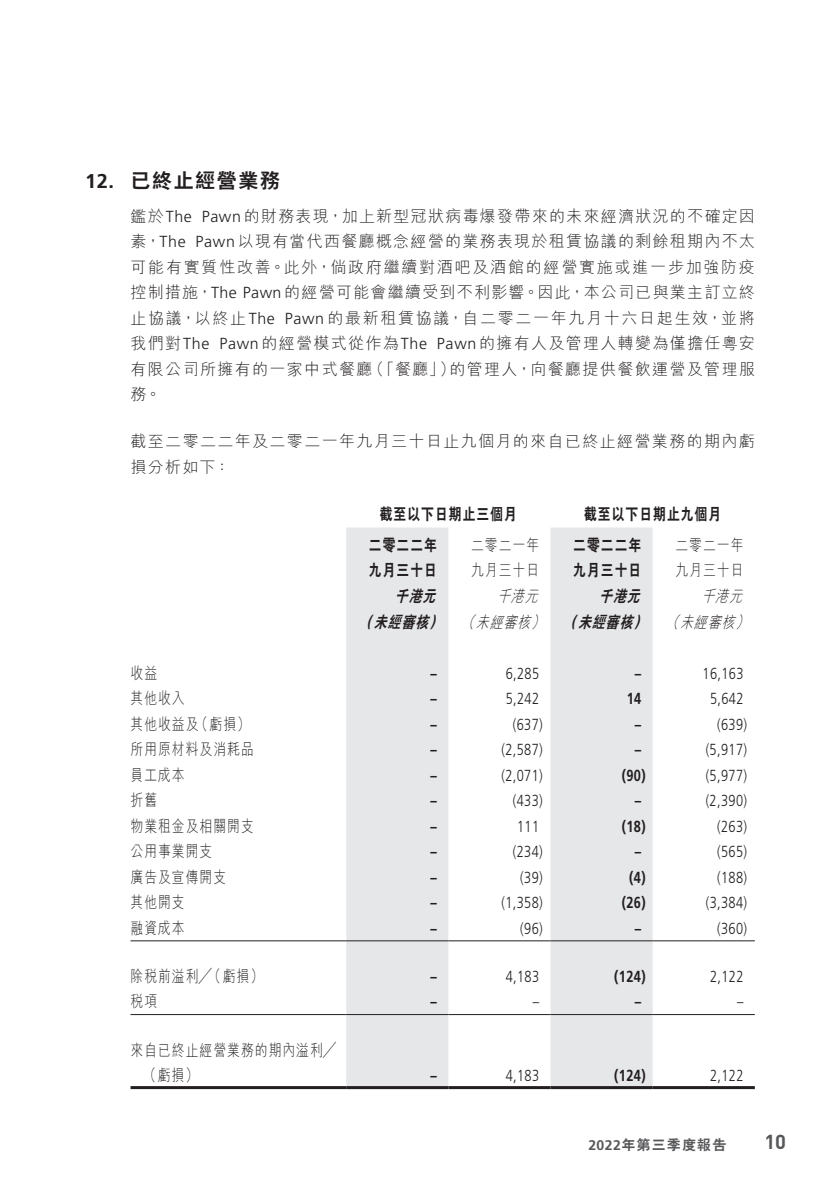
<style>
.page{position:relative;width:840px;height:1191px;background:#fff}
.page>*{position:absolute;margin:0;border:0;box-sizing:border-box;transform-origin:0 0}
.t1{font:800 20px "C Hei 2 HK";letter-spacing:.08em;color:#231f20}
.t2{font:700 20px "DIN";color:#57585a}
.t3{font:300 16px/25.6px "M Hei HK";letter-spacing:.08em;color:#231f20;text-align:justify}
.t4{font:300 16px "Frutiger LT Std";letter-spacing:.03em;color:#231f20;scale:.8 1}
.t5{font:300 16px/25.6px "M Hei HK";letter-spacing:.08em;color:#231f20;scale:.8 1}
.t6{font:700 16px "Frutiger LT Std";letter-spacing:.03em;color:#231f20;scale:.8 1}
.t7{font:800 16px/25.6px "C Hei 2 HK";letter-spacing:.08em;color:#231f20;scale:.8 1}
.t8{font:italic 800 16px "C Hei 2 HK";color:#231f20;scale:.8 1}
.t9{font:italic 300 16px "M Hei HK";color:#231f20;scale:.8 1}
.t10{font:800 14px "C Hei 2 HK";letter-spacing:.085em;color:#57585a}
.s1{font-family:"Frutiger LT Std";font-weight:700}
.s2{font-family:"Frutiger LT Std"}
.s3{font-family:"M Hei HK";font-weight:300}
</style>
<div class="page">
<svg style="left:346px;top:527px;width:306px;height:559px;fill:#e6e7e9"></svg>
<hr style="left:130px;top:940px;width:216px;height:1px;background:#231f20">
<hr style="left:346px;top:940px;width:102px;height:1px;background:#231f20">
<hr style="left:448px;top:940px;width:102px;height:1px;background:#231f20">
<hr style="left:550px;top:940px;width:102px;height:1px;background:#231f20">
<hr style="left:652px;top:940px;width:102px;height:1px;background:#231f20">
<hr style="left:130px;top:1014px;width:216px;height:1px;background:#231f20">
<hr style="left:346px;top:1014px;width:102px;height:1px;background:#231f20">
<hr style="left:448px;top:1014px;width:102px;height:1px;background:#231f20">
<hr style="left:550px;top:1014px;width:102px;height:1px;background:#231f20">
<hr style="left:652px;top:1014px;width:102px;height:1px;background:#231f20">
<hr style="left:130px;top:1086px;width:216px;height:3px;background:#231f20">
<hr style="left:346px;top:1086px;width:102px;height:3px;background:#231f20">
<hr style="left:448px;top:1086px;width:102px;height:3px;background:#231f20">
<hr style="left:550px;top:1086px;width:102px;height:3px;background:#231f20">
<hr style="left:652px;top:1086px;width:102px;height:3px;background:#231f20">
<p class="t1" style="left:85px;top:170px;width:196px"><span class="s1">12.</span> 已終止經營業務</p>
<p class="t3" style="left:130px;top:203px;width:625px">鑑於<span class="s2">The Pawn</span>的財務表現，加上新型冠狀病毒爆發帶來的未來經濟狀況的不確定因素，<span class="s2">The Pawn</span>以現有當代西餐廳概念經營的業務表現於租賃協議的剩餘租期內不太可能有實質性改善。此外，倘政府繼續對酒吧及酒館的經營實施或進一步加強防疫控制措施，<span class="s2">The Pawn</span>的經營可能會繼續受到不利影響。因此，本公司已與業主訂立終止協議，以終止<span class="s2">The Pawn</span>的最新租賃協議，自二零二一年九月十六日起生效，並將我們對<span class="s2">The Pawn</span>的經營模式從作為<span class="s2">The Pawn</span>的擁有人及管理人轉變為僅擔任粵安有限公司所擁有的一家中式餐廳（「餐廳」）的管理人，向餐廳提供餐飲運營及管理服務。</p>
<p class="t3" style="left:130px;top:428px;width:625px">截至二零二二年及二零二一年九月三十日止九個月的來自已終止經營業務的期內虧損分析如下：</p>
<p class="t7" style="left:379px;top:501px;width:173px">截至以下日期止三個月</p>
<p class="t7" style="left:583px;top:501px;width:173px">截至以下日期止九個月</p>
<p class="t7" style="left:369px;top:532px;width:86px">二零二二年九月三十日</p>
<p class="t5" style="left:471px;top:532px;width:86px">二零二一年九月三十日</p>
<p class="t7" style="left:573px;top:532px;width:86px">二零二二年九月三十日</p>
<p class="t5" style="left:675px;top:532px;width:86px">二零二一年九月三十日</p>
<p class="t8" style="left:395px;top:588px;width:57px">千港元</p>
<p class="t9" style="left:497px;top:588px;width:57px">千港元</p>
<p class="t8" style="left:599px;top:588px;width:57px">千港元</p>
<p class="t9" style="left:701px;top:588px;width:57px">千港元</p>
<p class="t8" style="left:359px;top:613px;width:493px">（未經審核） <span class="s3">（未經審核）</span> （未經審核） <span class="s3">（未經審核）</span></p>
<p class="t5" style="left:130px;top:659px;width:35px">收益</p>
<p class="t6" style="left:430px;top:663px;width:10px">–</p>
<p class="t4" style="left:505px;top:664px;width:43px">6,285</p>
<p class="t6" style="left:634px;top:663px;width:10px">–</p>
<p class="t4" style="left:702px;top:664px;width:53px">16,163</p>
<p class="t5" style="left:130px;top:685px;width:69px">其他收入</p>
<p class="t6" style="left:430px;top:689px;width:9px">–</p>
<p class="t4" style="left:505px;top:689px;width:43px">5,242</p>
<p class="t6" style="left:626px;top:689px;width:20px">14</p>
<p class="t4" style="left:709px;top:689px;width:43px">5,642</p>
<p class="t5" style="left:130px;top:710px;width:151px">其他收益及（虧損）</p>
<p class="t6" style="left:430px;top:714px;width:9px">–</p>
<p class="t4" style="left:512px;top:715px;width:39px">(637)</p>
<p class="t6" style="left:634px;top:714px;width:10px">–</p>
<p class="t4" style="left:716px;top:715px;width:39px">(639)</p>
<p class="t5" style="left:130px;top:736px;width:155px">所用原材料及消耗品</p>
<p class="t6" style="left:430px;top:740px;width:9px">–</p>
<p class="t4" style="left:501px;top:740px;width:53px">(2,587)</p>
<p class="t6" style="left:634px;top:740px;width:10px">–</p>
<p class="t4" style="left:705px;top:740px;width:53px">(5,917)</p>
<p class="t5" style="left:130px;top:761px;width:69px">員工成本</p>
<p class="t6" style="left:430px;top:765px;width:9px">–</p>
<p class="t4" style="left:501px;top:766px;width:53px">(2,071)</p>
<p class="t6" style="left:621px;top:765px;width:31px">(90)</p>
<p class="t4" style="left:705px;top:766px;width:53px">(5,977)</p>
<p class="t5" style="left:130px;top:787px;width:35px">折舊</p>
<p class="t6" style="left:430px;top:791px;width:9px">–</p>
<p class="t4" style="left:512px;top:791px;width:39px">(433)</p>
<p class="t6" style="left:634px;top:791px;width:10px">–</p>
<p class="t4" style="left:705px;top:791px;width:53px">(2,390)</p>
<p class="t5" style="left:130px;top:812px;width:155px">物業租金及相關開支</p>
<p class="t6" style="left:430px;top:816px;width:9px">–</p>
<p class="t4" style="left:517px;top:817px;width:29px">111</p>
<p class="t6" style="left:621px;top:816px;width:31px">(18)</p>
<p class="t4" style="left:716px;top:817px;width:39px">(263)</p>
<p class="t5" style="left:130px;top:838px;width:104px">公用事業開支</p>
<p class="t6" style="left:430px;top:842px;width:10px">–</p>
<p class="t4" style="left:512px;top:842px;width:39px">(234)</p>
<p class="t6" style="left:634px;top:842px;width:10px">–</p>
<p class="t4" style="left:716px;top:842px;width:39px">(565)</p>
<p class="t5" style="left:130px;top:863px;width:121px">廣告及宣傳開支</p>
<p class="t6" style="left:430px;top:867px;width:10px">–</p>
<p class="t4" style="left:520px;top:868px;width:30px">(39)</p>
<p class="t6" style="left:629px;top:867px;width:22px">(4)</p>
<p class="t4" style="left:716px;top:868px;width:39px">(188)</p>
<p class="t5" style="left:130px;top:889px;width:69px">其他開支</p>
<p class="t6" style="left:430px;top:893px;width:10px">–</p>
<p class="t4" style="left:501px;top:893px;width:53px">(1,358)</p>
<p class="t6" style="left:621px;top:893px;width:31px">(26)</p>
<p class="t4" style="left:705px;top:893px;width:53px">(3,384)</p>
<p class="t5" style="left:130px;top:914px;width:69px">融資成本</p>
<p class="t6" style="left:430px;top:918px;width:10px">–</p>
<p class="t4" style="left:520px;top:919px;width:30px">(96)</p>
<p class="t6" style="left:634px;top:918px;width:10px">–</p>
<p class="t4" style="left:716px;top:919px;width:39px">(360)</p>
<p class="t5" style="left:130px;top:963px;width:167px">除稅前溢利╱（虧損）</p>
<p class="t6" style="left:430px;top:967px;width:9px">–</p>
<p class="t4" style="left:505px;top:967px;width:43px">4,183</p>
<p class="t6" style="left:614px;top:967px;width:41px">(124)</p>
<p class="t4" style="left:709px;top:967px;width:43px">2,122</p>
<p class="t5" style="left:130px;top:988px;width:35px">稅項</p>
<p class="t6" style="left:430px;top:992px;width:9px">–</p>
<p class="t4" style="left:532px;top:992px;width:10px">–</p>
<p class="t6" style="left:634px;top:992px;width:10px">–</p>
<p class="t4" style="left:736px;top:992px;width:10px">–</p>
<p class="t5" style="left:143px;top:1036px;width:242px;text-indent:-13px">來自已終止經營業務的期內溢利╱（虧損）</p>
<p class="t6" style="left:430px;top:1066px;width:9px">–</p>
<p class="t4" style="left:505px;top:1066px;width:43px">4,183</p>
<p class="t6" style="left:614px;top:1066px;width:41px">(124)</p>
<p class="t4" style="left:709px;top:1066px;width:43px">2,122</p>
<p class="t10" style="left:588px;top:1137px;width:139px"><span class="s1">2022</span>年第三季度報告</p>
<p class="t2" style="left:764px;top:1129px;width:23px">10</p>
</div>
